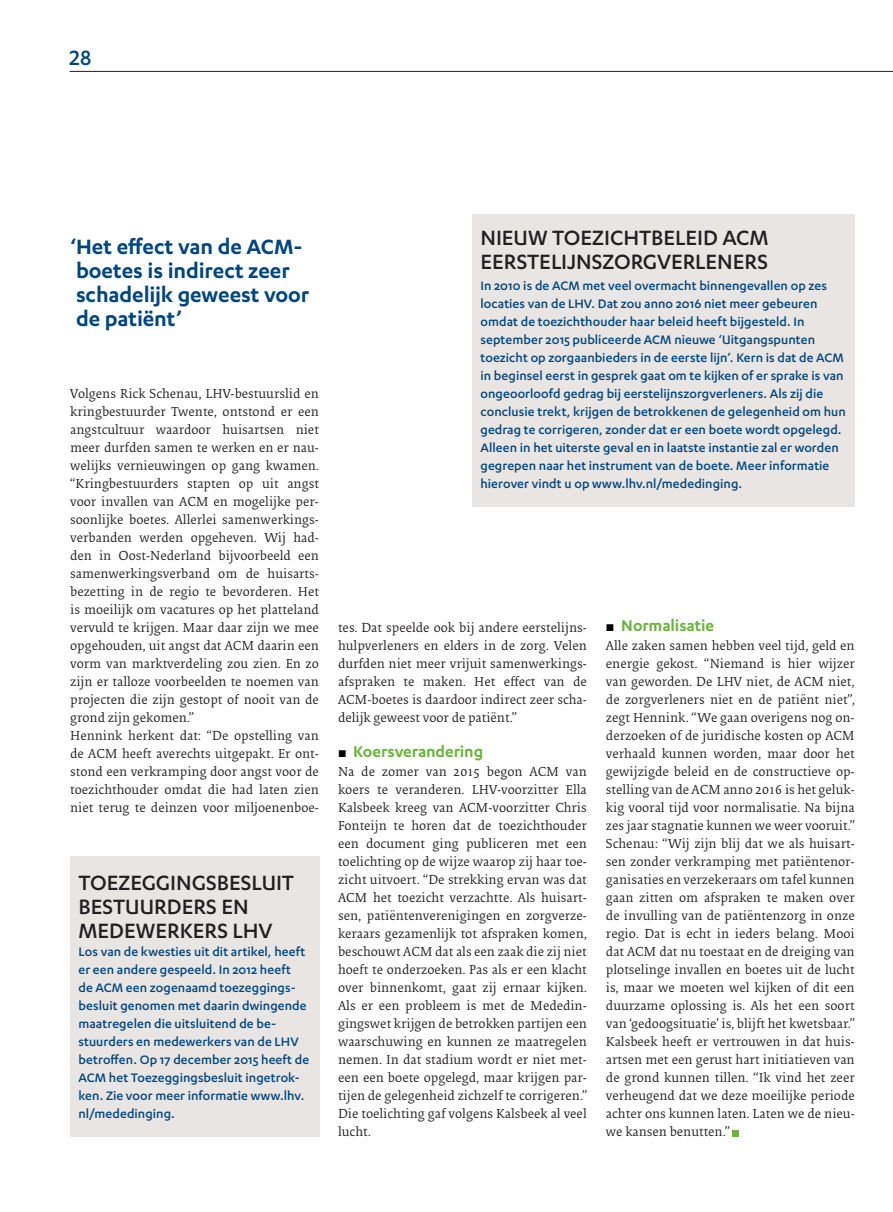
<style>
.page{position:relative;width:893px;height:1212px;background:#fff}
.page>*{position:absolute;margin:0;border:0;box-sizing:border-box;transform-origin:0 0}
.t1{font:500 24px/24px "Karbon";color:#231f20}
.t2{font:600 24px/24px "Karbon";letter-spacing:-.005em;color:#00467e}
.t3{font:500 24px "Karbon";color:#00467e}
.t4{font:600 18px "Karbon";letter-spacing:-.005em;color:#6cb43f}
.t5{font:500 14.25px/18px "Karbon";letter-spacing:.005em;color:#00467e}
.t6{font:13.5px/18px "Collis";color:#231f20;text-align:justify}
.s1{font-family:"Apex New";font-weight:400;font-size:13.5px;color:#000}
</style>
<div class="page">
<div style="left:732px;top:1130px;width:7px;height:6px;background:#6cb43f"></div>
<div style="left:472px;top:214px;width:383px;height:292px;background:#e8e5e3"></div>
<div style="left:70px;top:856px;width:249px;height:281px;background:#e8e5e3"></div>
<hr style="left:70px;top:71px;width:823px;height:1px;background:#231f20">
<h1 class="t3" style="left:70px;top:45px;width:23px">28</h1>
<h1 class="t2" style="left:70px;top:234px;width:241px">‘Het effect van de ACM&shy;boetes is indirect zeer schadelijk geweest voor de patiënt’</h1>
<p class="t6" style="left:70px;top:386px;width:250px;text-align:left">Volgens Rick Schenau, LHV-bestuurslid en kringbestuurder Twente, ontstond er een angstcultuur waardoor huisartsen niet meer durfden samen te werken en er nau&shy;welijks vernieuwingen op gang kwamen. “Kringbestuurders stapten op uit angst voor invallen van ACM en mogelijke per&shy;soonlijke boetes. Allerlei samenwerkings&shy;verbanden werden opgeheven. Wij had&shy;den in Oost-Nederland bijvoorbeeld een samenwerkingsverband om de huisarts&shy;bezetting in de regio te bevorderen. Het is moeilijk om vacatures op het platteland vervuld te krijgen. Maar daar zijn we mee opgehouden, uit angst dat ACM daarin een vorm van marktverdeling zou zien. En zo zijn er talloze voorbeelden te noemen van projecten die zijn gestopt of nooit van de grond zijn gekomen.”<br>Hennink herkent dat: “De opstelling van de ACM heeft averechts uitgepakt. Er ont&shy;stond een verkramping door angst voor de toezichthouder omdat die had laten zien niet terug te deinzen voor miljoenenboe-</p>
<h1 class="t1" style="left:78px;top:870px;width:217px">TOEZEGGINGSBESLUIT<br>BESTUURDERS EN<br>MEDEWERKERS LHV</h1>
<p class="t5" style="left:78px;top:942px;width:232px">Los van de kwesties uit dit artikel, heeft er een andere gespeeld. In 2012 heeft<br>de ACM een zogenaamd toezeggings&shy;besluit genomen met daarin dwingende maatregelen die uitsluitend de be&shy;stuurders en medewerkers van de LHV betroffen. Op 17 december 2015 heeft de ACM het Toezeggingsbesluit ingetrok&shy;ken. Zie voor meer informatie www.lhv. nl/mededinging.</p>
<h1 class="t1" style="left:480px;top:225px;width:290px">NIEUW TOEZICHTBELEID ACM<br>EERSTELIJNSZORGVERLENERS</h1>
<p class="t5" style="left:480px;top:276px;width:367px">In 2010 is de ACM met veel overmacht binnengevallen op zes locaties van de LHV. Dat zou anno 2016 niet meer gebeuren omdat de toezichthouder haar beleid heeft bijgesteld. In september 2015 publiceerde ACM nieuwe ‘Uitgangspunten toezicht op zorgaanbieders in de eerste lijn’. Kern is dat de ACM in beginsel eerst in gesprek gaat om te kijken of er sprake is van ongeoorloofd gedrag bij eerstelijnszorgverleners. Als zij die conclusie trekt, krijgen de betrokkenen de gelegenheid om hun gedrag te corrigeren, zonder dat er een boete wordt opgelegd.<br>Alleen in het uiterste geval en in laatste instantie zal er worden gegrepen naar het instrument van de boete. Meer informatie hierover vindt u op www.lhv.nl/mededinging.</p>
<p class="t6" style="left:338px;top:620px;width:250px">tes. Dat speelde ook bij andere eerstelijns&shy;hulpverleners en elders in de zorg. Velen durfden niet meer vrijuit samenwerkings&shy;afspraken te maken. Het effect van de ACM-boetes is daardoor indirect zeer scha&shy;delijk geweest voor de patiënt.”</p>
<h2 class="t4" style="left:338px;top:741px;width:147px"><span class="s1">▪</span> Koersverandering</h2>
<p class="t6" style="left:338px;top:764px;width:250px">Na de zomer van 2015 begon ACM van koers te veranderen. LHV-voorzitter Ella Kalsbeek kreeg van ACM-voorzitter Chris Fonteijn te horen dat de toezichthouder een document ging publiceren met een toelichting op de wijze waarop zij haar toe&shy;zicht uitvoert. “De strekking ervan was dat ACM het toezicht verzachtte. Als huisart&shy;sen, patiëntenverenigingen en zorgverze&shy;keraars gezamenlijk tot afspraken komen, beschouwt ACM dat als een zaak die zij niet hoeft te onderzoeken. Pas als er een klacht over binnenkomt, gaat zij ernaar kijken.<br>Als er een probleem is met de Mededin&shy;gingswet krijgen de betrokken partijen een waarschuwing en kunnen ze maatregelen nemen. In dat stadium wordt er niet met&shy;een een boete opgelegd, maar krijgen par&shy;tijen de gelegenheid zichzelf te corrigeren.” Die toelichting gaf volgens Kalsbeek al veel lucht.</p>
<h2 class="t4" style="left:606px;top:615px;width:110px"><span class="s1">▪</span> Normalisatie</h2>
<p class="t6" style="left:606px;top:638px;width:250px">Alle zaken samen hebben veel tijd, geld en energie gekost. “Niemand is hier wijzer van geworden. De LHV niet, de ACM niet, de zorgverleners niet en de patiënt niet”, zegt Hennink. “We gaan overigens nog on&shy;derzoeken of de juridische kosten op ACM verhaald kunnen worden, maar door het gewijzigde beleid en de constructieve op&shy;stelling van de ACM anno 2016 is het geluk&shy;kig vooral tijd voor normalisatie. Na bijna zes jaar stagnatie kunnen we weer vooruit.” Schenau: “Wij zijn blij dat we als huisart&shy;sen zonder verkramping met patiëntenor&shy;ganisaties en verzekeraars om tafel kunnen gaan zitten om afspraken te maken over de invulling van de patiëntenzorg in onze regio. Dat is echt in ieders belang. Mooi dat ACM dat nu toestaat en de dreiging van plotselinge invallen en boetes uit de lucht is, maar we moeten wel kijken of dit een duurzame oplossing is. Als het een soort van ‘gedoogsituatie’ is, blijft het kwetsbaar.” Kalsbeek heeft er vertrouwen in dat huis&shy;artsen met een gerust hart initiatieven van de grond kunnen tillen. “Ik vind het zeer verheugend dat we deze moeilijke periode achter ons kunnen laten. Laten we de nieu&shy;we kansen benutten.”</p>
</div>
